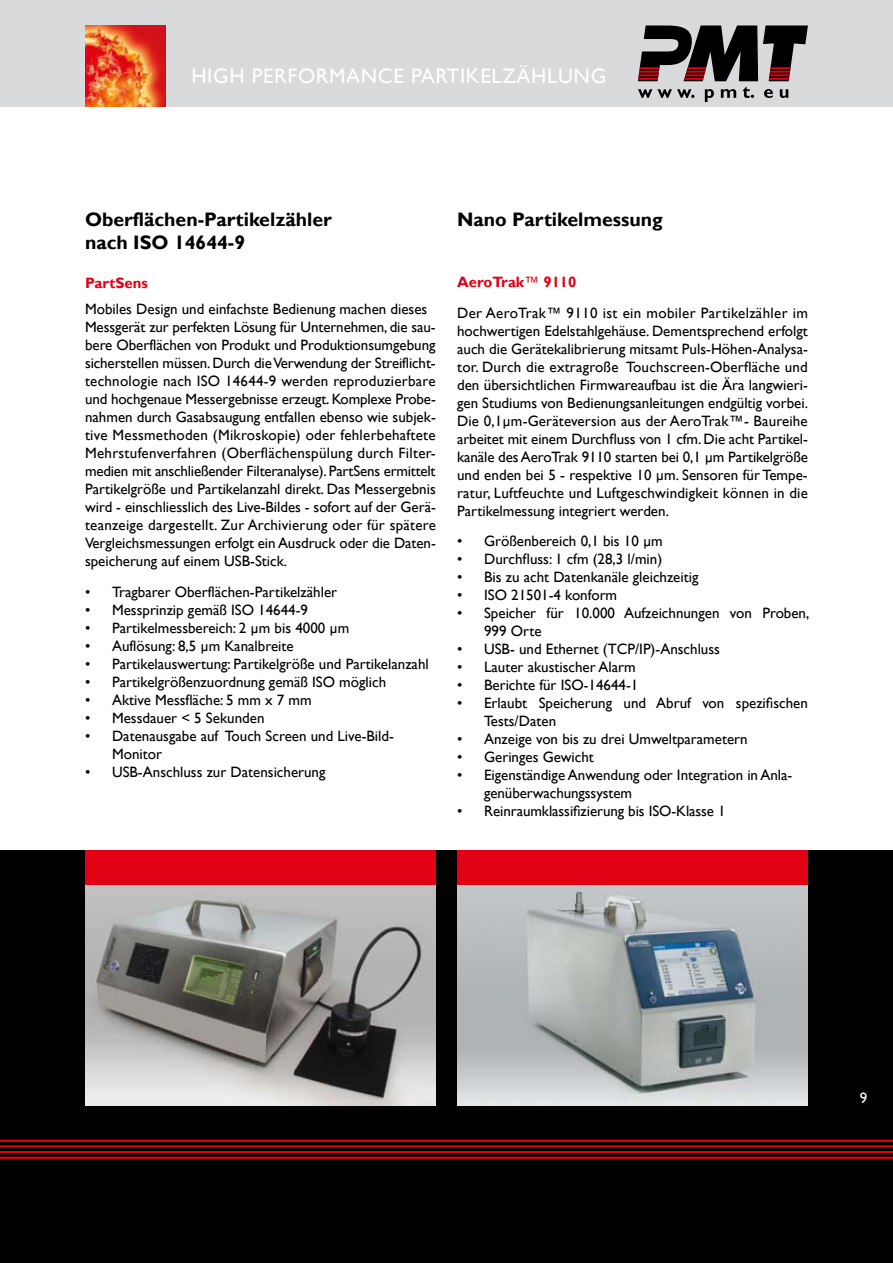
<style>
.page{position:relative;width:893px;height:1263px;background:#fff}
.page>*{position:absolute;margin:0;border:0;box-sizing:border-box;transform-origin:0 0}
.t1{font:21px "Gill Sans";letter-spacing:.03em;color:#fff}
.t2{font:700 19.5px/22.5px "Gill Sans";color:#000}
.t3{font:15px/18px "Gill Sans";color:#000}
.t4{font:15px/30.8px "Gill Sans";letter-spacing:.025em;color:#000}
.t5{font:700 15px "Gill Sans";color:#e20015}
.t6{font:15px "Gill Sans";color:#fff}
.s1{font-weight:700;color:#e20015}
.s2{color:#e20015}
</style>
<div class="page">
<div style="left:0;top:0;width:893px;height:106px;background:#d9dadb"></div>
<div style="left:0;top:850px;width:893px;height:413px;background:#000"></div>
<hr style="left:0;top:1156px;width:893px;height:3px;background:#e20015">
<hr style="left:0;top:1151px;width:893px;height:2px;background:#e20015">
<hr style="left:0;top:1145px;width:893px;height:2px;background:#e20015">
<hr style="left:0;top:1140px;width:893px;height:2px;background:#e20015">
<svg style="left:638px;top:26px;width:170px;height:55px"></svg>
<hr style="left:769px;top:78px;width:20px;height:2px;background:#e20015">
<hr style="left:770px;top:67px;width:21px;height:2px;background:#e20015">
<hr style="left:770px;top:71px;width:20px;height:2px;background:#e20015">
<hr style="left:769px;top:74px;width:21px;height:2px;background:#e20015">
<svg style="left:638px;top:89px;width:56px;height:9px"></svg>
<svg style="left:705px;top:89px;width:9px;height:13px"></svg>
<svg style="left:721px;top:89px;width:15px;height:9px"></svg>
<svg style="left:743px;top:87px;width:11px;height:11px"></svg>
<svg style="left:764px;top:89px;width:9px;height:9px"></svg>
<svg style="left:780px;top:89px;width:8px;height:9px"></svg>
<img style="left:85px;top:884px;width:351px;height:222px">
<img style="left:457px;top:884px;width:351px;height:222px">
<img style="left:85px;top:26px;width:81px;height:80px">
<div style="left:85px;top:850px;width:351px;height:34px;background:#e20015"></div>
<div style="left:457px;top:850px;width:351px;height:34px;background:#e20015"></div>
<h1 class="t1" style="left:191px;top:63px;width:87px">HIGH Performance</h1>
<h1 class="t1" style="left:411px;top:63px;width:197px">PARTIKELZÄHLUNG</h1>
<h2 class="t2" style="left:85px;top:209px;width:249px">Oberflächen-Partikelzähler nach ISO 14644-9</h2>
<p class="t5" style="left:85px;top:274px;width:64px">PartSens</p>
<p class="t3" style="left:85px;top:300px;width:352px">Mobiles Design und einfachste Bedienung machen dieses Messgerät zur perfekten Lösung für Unternehmen, die sau&shy;bere Oberflächen von Produkt und Produktionsumgebung sicherstellen müssen. Durch die Verwendung der Streiflicht&shy;technologie nach ISO 14644-9 werden reproduzierbare und hochgenaue Messergebnisse erzeugt. Komplexe Probe&shy;nahmen durch Gasabsaugung entfallen ebenso wie subjek&shy;tive Messmethoden (Mikroskopie) oder fehlerbehaftete Mehrstufenverfahren (Oberflächenspülung durch Filter&shy;medien mit anschließender Filteranalyse). PartSens ermittelt Partikelgröße und Partikelanzahl direkt. Das Messergebnis wird - einschliesslich des Live-Bildes - sofort auf der Gerä&shy;teanzeige dargestellt. Zur Archivierung oder für spätere Vergleichsmessungen erfolgt ein Ausdruck oder die Daten&shy;speicherung auf einem USB-Stick.</p>
<p class="t3" style="left:85px;top:583px;width:254px">• Tragbarer Oberflächen-Partikelzähler</p>
<p class="t3" style="left:85px;top:601px;width:225px">• Messprinzip gemäß ISO 14644-9</p>
<p class="t3" style="left:85px;top:619px;width:266px">• Partikelmessbereich: 2 μ m bis 4000 μ m</p>
<p class="t3" style="left:85px;top:637px;width:210px">• Auflösung: 8,5 μ m Kanalbreite</p>
<p class="t3" style="left:85px;top:655px;width:345px">• Partikelauswertung: Partikelgröße und Partikelanzahl</p>
<p class="t3" style="left:85px;top:673px;width:303px">• Partikelgrößenzuordnung gemäß ISO möglich</p>
<p class="t3" style="left:85px;top:691px;width:228px">• Aktive Messfläche: 5 mm x 7 mm</p>
<p class="t3" style="left:85px;top:709px;width:181px">• Messdauer &lt; 5 Sekunden</p>
<p class="t3" style="left:112px;top:727px;width:283px;text-indent:-27px">• Datenausgabe auf Touch Screen und Live-Bild-<br>Monitor</p>
<p class="t3" style="left:85px;top:763px;width:242px">• USB-Anschluss zur Datensicherung</p>
<h2 class="t2" style="left:457px;top:209px;width:207px">Nano Partikelmessung</h2>
<p class="t4" style="left:457px;top:267px;width:352px"><span class="s1">AeroTrak</span><span class="s2">™</span> <span class="s1">9110<br></span>Der AeroTrak™ 9110 ist ein mobiler Partikelzähler im</p>
<p class="t3" style="left:457px;top:322px;width:352px;text-align:justify">hochwertigen Edelstahlgehäuse. Dementsprechend erfolgt auch die Gerätekalibrierung mitsamt Puls-Höhen-Analysa&shy;tor. Durch die extragroße Touchscreen-Oberfläche und den übersichtlichen Firmwareaufbau ist die Ära langwieri&shy;gen Studiums von Bedienungsanleitungen endgültig vorbei.<br>Die 0,1µm-Geräteversion aus der AeroTrak™- Baureihe arbeitet mit einem Durchfluss von 1 cfm. Die acht Partikel&shy;kanäle des AeroTrak 9110 starten bei 0,1 µm Partikelgröße und enden bei 5 - respektive 10 µm. Sensoren für Tempe&shy;ratur, Luftfeuchte und Luftgeschwindigkeit können in die Partikelmessung integriert werden.</p>
<p class="t3" style="left:457px;top:532px;width:207px">• Größenbereich 0,1 bis 10 μ m</p>
<p class="t3" style="left:457px;top:550px;width:207px">• Durchfluss: 1 cfm (28,3 l/min)</p>
<p class="t3" style="left:457px;top:568px;width:243px">• Bis zu acht Datenkanäle gleichzeitig</p>
<p class="t3" style="left:457px;top:586px;width:162px">• ISO 21501-4 konform</p>
<p class="t3" style="left:484px;top:604px;width:327px;text-indent:-27px">• Speicher für 10.000 Aufzeichnungen von Proben,<br>999 Orte</p>
<p class="t3" style="left:457px;top:640px;width:264px">• USB- und Ethernet (TCP/IP)-Anschluss</p>
<p class="t3" style="left:457px;top:658px;width:180px">• Lauter akustischer Alarm</p>
<p class="t3" style="left:457px;top:676px;width:183px">• Berichte für ISO-14644-1</p>
<p class="t3" style="left:484px;top:694px;width:325px;text-indent:-27px">• Erlaubt Speicherung und Abruf von spezifischen<br>Tests/Daten</p>
<p class="t3" style="left:457px;top:730px;width:292px">• Anzeige von bis zu drei Umweltparametern</p>
<p class="t3" style="left:457px;top:748px;width:138px">• Geringes Gewicht</p>
<p class="t3" style="left:484px;top:766px;width:310px;text-indent:-27px">• Eigenständige Anwendung oder Integration in Anla&shy;genüberwachungssystem</p>
<p class="t3" style="left:457px;top:802px;width:270px">• Reinraumklassifizierung bis ISO-Klasse 1</p>
<p class="t6" style="left:860px;top:1089px;width:9px">9</p>
</div>
